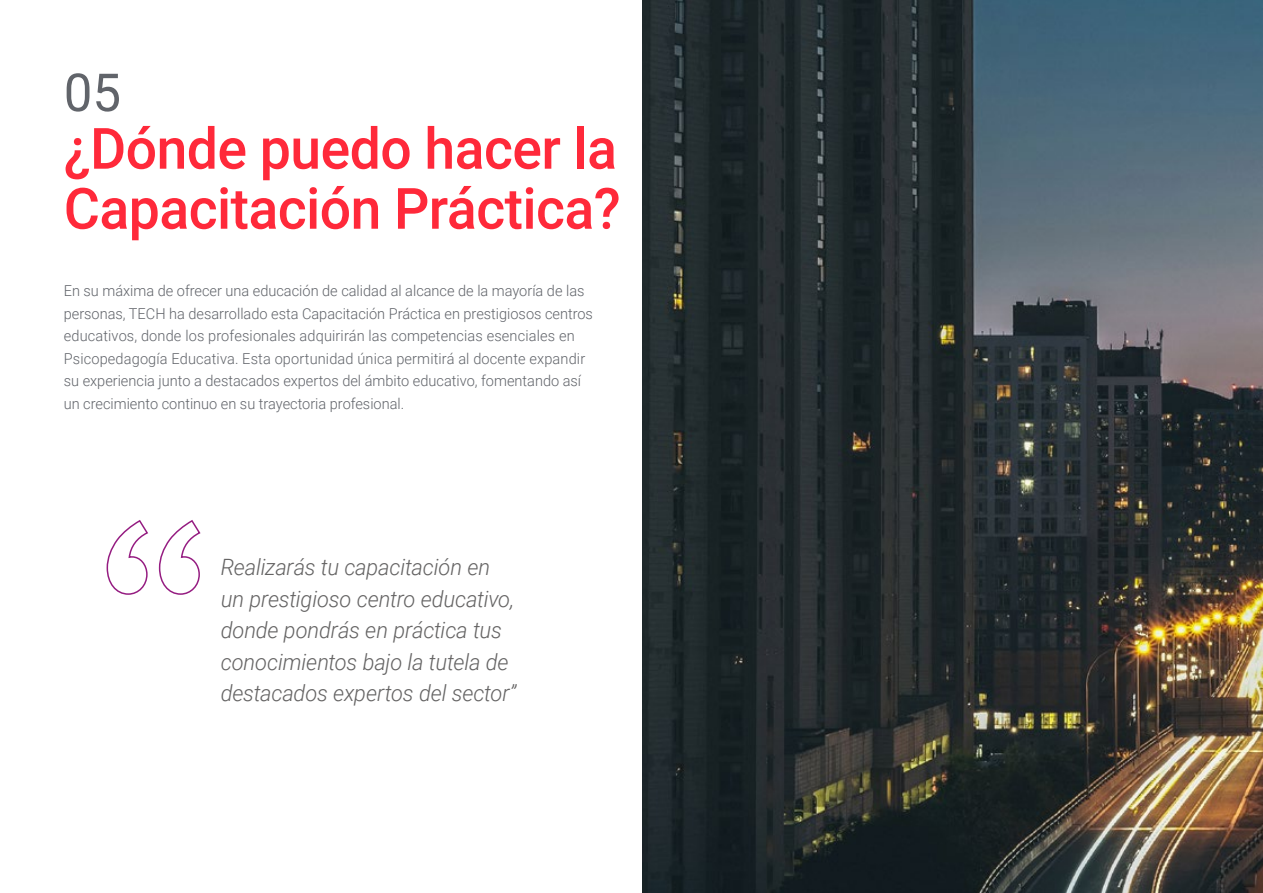
<style>
.page{position:relative;width:1263px;height:893px;background:#fff}
.page>*{position:absolute;margin:0;border:0;box-sizing:border-box;transform-origin:0 0}
.t1{font:500 57px/60px "Roboto";letter-spacing:-.01em;color:#ff293a}
.t2{font:52.5px "Roboto";color:#61646a}
.t3{font:italic 300 22.5px/31.5px "Roboto";letter-spacing:-.01em;color:#646363}
.t4{font:300 15px/22.5px "Roboto";color:#61646a}
</style>
<div class="page">
<img style="left:642px;top:0;width:621px;height:893px">
<svg style="left:106px;top:520px;width:95px;height:75px"></svg>
<h2 class="t2" style="left:64px;top:56px;width:59px">05</h2>
<h1 class="t1" style="left:64px;top:116px;width:558px">¿Dónde puedo hacer la<br>Capacitación Práctica?</h1>
<p class="t4" style="left:64px;top:279px;width:531px">En su máxima de ofrecer una educación de calidad al alcance de la mayoría de las personas, TECH ha desarrollado esta Capacitación Práctica en prestigiosos centros educativos, donde los profesionales adquirirán las competencias esenciales en Psicopedagogía Educativa. Esta oportunidad única permitirá al docente expandir su experiencia junto a destacados expertos del ámbito educativo, fomentando así un crecimiento continuo en su trayectoria profesional.</p>
<h3 class="t3" style="left:221px;top:551px;width:297px">Realizarás tu capacitación en un prestigioso centro educativo, donde pondrás en práctica tus conocimientos bajo la tutela de destacados expertos del sector”</h3>
</div>
